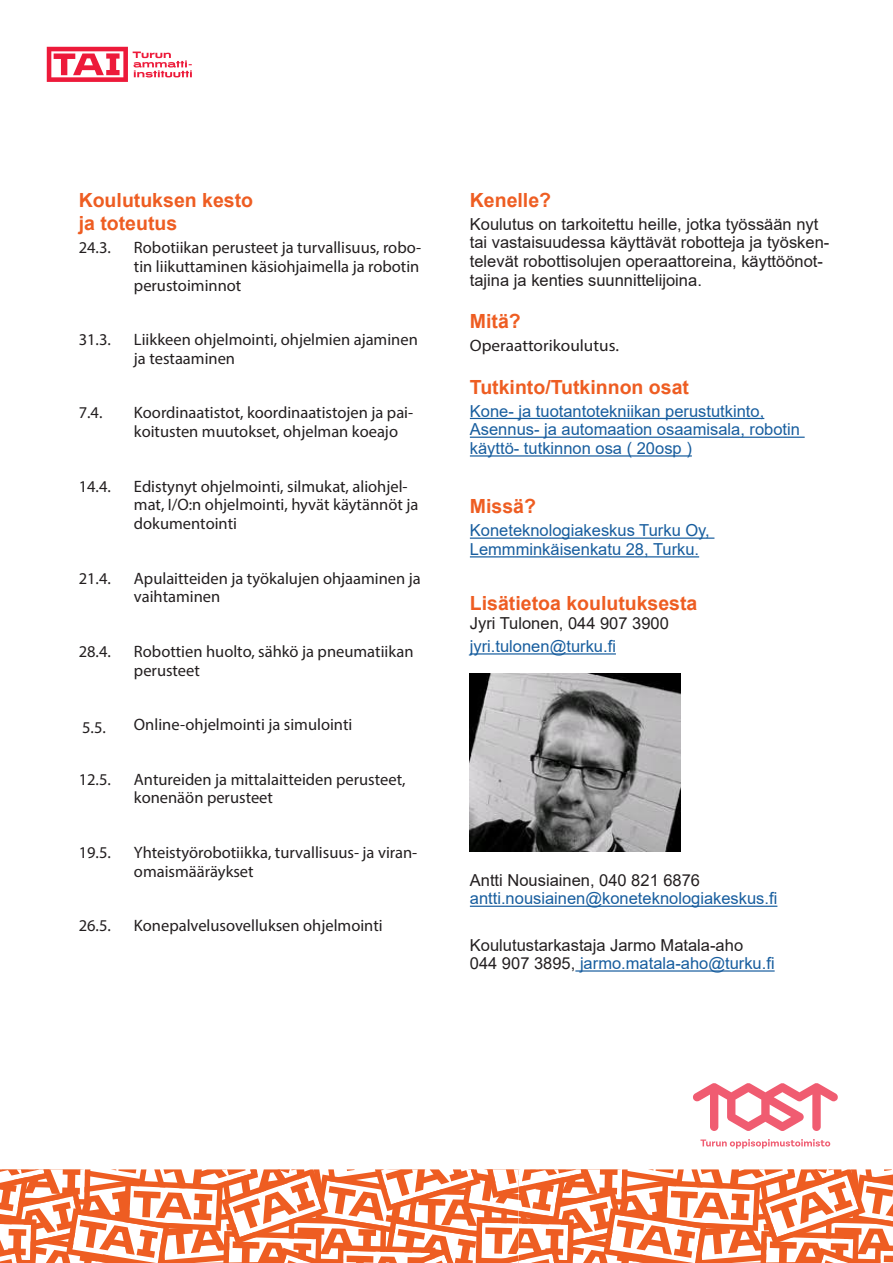
<style>
.page{position:relative;width:893px;height:1263px;background:#fff}
.page>*{position:absolute;margin:0;border:0;box-sizing:border-box;transform-origin:0 0}
.väliotsikko{font:700 19.5px/23.4px "Arial";color:#ee5d22}
.leipis_aikataulu{font:16.5px/18.8px "Myriad Pro";color:#231f20}
.leipis_muu_text{font:16.5px/18.8px "Arial";color:#175d9e}
.leipis_muu_text-2{font:16.5px/18.8px "Arial";color:#231f20}
.väliotsikko-2{font:16.5px "Arial";color:#231f20}
.leipis_muu_text-3{font:16.5px "Myriad Pro";color:#231f20;scale:1.05 1}
.s1{color:#231f20}
.s2{color:#175d9e}
</style>
<div class="page">
<svg style="left:693px;top:1083px;width:145px;height:65px"></svg>
<hr style="left:470px;top:418px;width:294px;height:1px;background:#175d9e">
<hr style="left:470px;top:437px;width:335px;height:1px;background:#175d9e">
<hr style="left:470px;top:455px;width:222px;height:2px;background:#175d9e">
<hr style="left:470px;top:537px;width:244px;height:2px;background:#175d9e">
<hr style="left:470px;top:556px;width:229px;height:1px;background:#175d9e">
<hr style="left:470px;top:653px;width:146px;height:1px;background:#175d9e">
<hr style="left:470px;top:906px;width:307px;height:1px;background:#175d9e">
<hr style="left:575px;top:970px;width:200px;height:1px;background:#175d9e">
<img style="left:470px;top:674px;width:210px;height:177px">
<svg style="left:47px;top:47px;width:145px;height:35px"></svg>
<svg style="left:0;top:1169px;width:893px;height:94px"></svg>
<p class="väliotsikko" style="left:79px;top:188px;width:176px">Koulutuksen kesto ja toteutus</p>
<p class="leipis_aikataulu" style="left:79px;top:238px;width:34px">24.3.</p>
<p class="leipis_aikataulu" style="left:134px;top:238px;width:289px;text-align:justify">Robotiikan perusteet ja turvallisuus, robo&shy;tin liikuttaminen käsiohjaimella ja robotin perustoiminnot</p>
<p class="leipis_aikataulu" style="left:79px;top:330px;width:34px">31.3.</p>
<p class="leipis_aikataulu" style="left:134px;top:330px;width:285px">Liikkeen ohjelmointi, ohjelmien ajaminen ja testaaminen</p>
<p class="leipis_aikataulu" style="left:79px;top:403px;width:25px">7.4.</p>
<p class="leipis_aikataulu" style="left:134px;top:403px;width:281px">Koordinaatistot, koordinaatistojen ja pai&shy;koitusten muutokset, ohjelman koeajo</p>
<p class="leipis_aikataulu" style="left:79px;top:476px;width:34px">14.4.</p>
<p class="leipis_aikataulu" style="left:134px;top:476px;width:286px">Edistynyt ohjelmointi, silmukat, aliohjel&shy;mat, I/O:n ohjelmointi, hyvät käytännöt ja dokumentointi</p>
<p class="leipis_aikataulu" style="left:79px;top:568px;width:34px">21.4.</p>
<p class="leipis_aikataulu" style="left:134px;top:568px;width:288px">Apulaitteiden ja työkalujen ohjaaminen ja vaihtaminen</p>
<p class="leipis_aikataulu" style="left:79px;top:642px;width:34px">28.4.</p>
<p class="leipis_aikataulu" style="left:134px;top:642px;width:281px">Robottien huolto, sähkö ja pneumatiikan perusteet</p>
<p class="leipis_aikataulu" style="left:82px;top:717px;width:25px">5.5.</p>
<p class="leipis_aikataulu" style="left:134px;top:715px;width:220px">Online-ohjelmointi ja simulointi</p>
<p class="leipis_aikataulu" style="left:79px;top:769px;width:34px">12.5.</p>
<p class="leipis_aikataulu" style="left:134px;top:769px;width:273px">Antureiden ja mittalaitteiden perusteet, konenäön perusteet</p>
<p class="leipis_aikataulu" style="left:79px;top:843px;width:34px">19.5.</p>
<p class="leipis_aikataulu" style="left:134px;top:843px;width:285px">Yhteistyörobotiikka, turvallisuus- ja viran&shy;omaismääräykset</p>
<p class="leipis_aikataulu" style="left:79px;top:916px;width:34px">26.5.</p>
<p class="leipis_aikataulu" style="left:134px;top:916px;width:250px">Konepalvelusovelluksen ohjelmointi</p>
<p class="väliotsikko" style="left:470px;top:188px;width:83px">Kenelle?</p>
<p class="leipis_muu_text-2" style="left:470px;top:214px;width:361px">Koulutus on tarkoitettu heille, jotka työssään nyt tai vastaisuudessa käyttävät robotteja ja työsken&shy;televät robottisolujen operaattoreina, käyttöönot&shy;tajina ja kenties suunnittelijoina.</p>
<p class="väliotsikko" style="left:470px;top:310px;width:52px">Mitä?</p>
<p class="leipis_muu_text-3" style="left:470px;top:336px;width:143px">Operaattorikoulutus.</p>
<p class="väliotsikko" style="left:470px;top:375px;width:221px">Tutkinto/Tutkinnon osat</p>
<p class="leipis_muu_text" style="left:470px;top:401px;width:332px">Kone- ja tuotantotekniikan perustutkinto,<br>Asennus- ja automaation osaamisala, robotin käyttö- tutkinnon osa ( 20osp )</p>
<p class="väliotsikko" style="left:470px;top:495px;width:68px">Missä?</p>
<p class="leipis_muu_text" style="left:470px;top:521px;width:241px">Koneteknologiakeskus Turku Oy,<br>Lemmminkäisenkatu 28, Turku.</p>
<p class="väliotsikko" style="left:470px;top:592px;width:229px">Lisätietoa koulutuksesta</p>
<p class="väliotsikko-2" style="left:470px;top:612px;width:201px">Jyri Tulonen, 044 907 3900</p>
<p class="leipis_muu_text" style="left:470px;top:637px;width:148px">jyri.tulonen@turku.fi</p>
<p class="leipis_muu_text" style="left:470px;top:870px;width:309px"><span class="s1">Antti Nousiainen, 040 821 6876 </span>antti.nousiainen@koneteknologiakeskus.fi</p>
<p class="leipis_muu_text-2" style="left:470px;top:935px;width:306px">Koulutustarkastaja Jarmo Matala-aho<br>044 907 3895, <span class="s2">jarmo.matala-aho@turku.fi</span></p>
</div>
